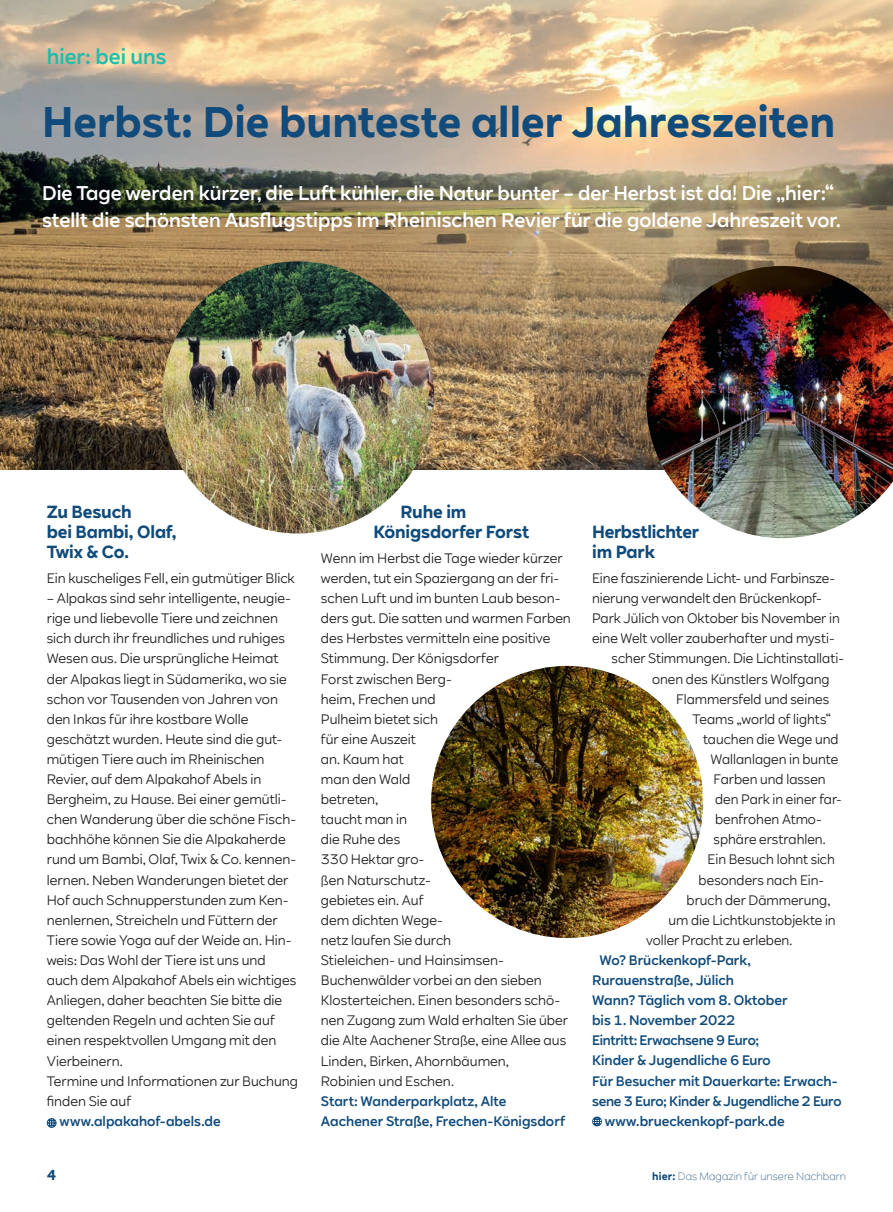
<style>
.page{position:relative;width:893px;height:1212px;background:#fff}
.page>*{position:absolute;margin:0;border:0;box-sizing:border-box;transform-origin:0 0}
.t1{font:700 42px "RWE Sans";color:#104b7b}
.t2{font:500 21px "RWE Sans";letter-spacing:-.005em;color:#22bcac}
.t3{font:500 19.5px/26.2px "RWE Sans";color:#fff}
.t4{font:700 17.25px/20.1px "RWE Sans";letter-spacing:-.01em;color:#104b7b}
.t5{font:700 14.25px "RWE Sans";color:#104b7b}
.t6{font:13.5px/20.1px "RWE Sans";color:#231f20}
.t7{font:500 13.5px/20.1px "RWE Sans";color:#104b7b}
.t8{font:500 13.5px "RWE Sans";letter-spacing:-.02em;color:#104b7b}
.t9{font:300 10.5px "RWE Sans";letter-spacing:.01em;color:#104b7b}
.s1{font-weight:700}
</style>
<div class="page">
<img style="left:0;top:0;width:893px;height:470px">
<svg style="left:592px;top:1116px;width:10px;height:10px"></svg>
<svg style="left:47px;top:1118px;width:10px;height:10px"></svg>
<img style="left:162px;top:261px;width:272px;height:272px;border-radius:136px">
<img style="left:431px;top:666px;width:272px;height:272px;border-radius:136px">
<img style="left:646px;top:266px;width:247px;height:272px">
<h2 class="t2" style="left:47px;top:43px;width:121px">hier: bei uns</h2>
<h1 class="t1" style="left:42px;top:95px;width:795px">Herbst: Die bunteste aller Jahreszeiten</h1>
<h3 class="t3" style="left:42px;top:180px;width:800px">Die Tage werden kürzer, die Luft kühler, die Natur bunter – der Herbst ist da! Die „hier:“ stellt die schönsten Ausflugstipps im Rheinischen Revier für die goldene Jahreszeit vor.</h3>
<p class="t4" style="left:47px;top:502px;width:131px">Zu Besuch<br>bei Bambi, Olaf,<br>Twix &amp; Co.</p>
<p class="t6" style="left:47px;top:568px;width:249px">Ein kuscheliges Fell, ein gutmütiger Blick</p>
<p class="t6" style="left:47px;top:588px;width:253px">– Alpakas sind sehr intelligente, neugie&shy;rige und liebevolle Tiere und zeichnen sich durch ihr freundliches und ruhiges Wesen aus. Die ursprüngliche Heimat der Alpakas liegt in Südamerika, wo sie schon vor Tausenden von Jahren von den Inkas für ihre kostbare Wolle geschätzt wurden. Heute sind die gut&shy;mütigen Tiere auch im Rheinischen Revier, auf dem Alpakahof Abels in Bergheim, zu Hause. Bei einer gemütli&shy;chen Wanderung über die schöne Fisch&shy;bachhöhe können Sie die Alpakaherde rund um Bambi, Olaf, Twix &amp; Co. kennen&shy;lernen. Neben Wanderungen bietet der Hof auch Schnupperstunden zum Ken&shy;nenlernen, Streicheln und Füttern der Tiere sowie Yoga auf der Weide an. Hin&shy;weis: Das Wohl der Tiere ist uns und auch dem Alpakahof Abels ein wichtiges Anliegen, daher beachten Sie bitte die geltenden Regeln und achten Sie auf einen respektvollen Umgang mit den Vierbeinern.<br>Termine und Informationen zur Buchung finden Sie auf</p>
<p class="t7" style="left:60px;top:1111px;width:163px">www.alpakahof-abels.de</p>
<p class="t5" style="left:47px;top:1165px;width:11px">4</p>
<p class="t4" style="left:373px;top:502px;width:157px;text-indent:27px">Ruhe im<br>Königsdorfer Forst</p>
<p class="t6" style="left:321px;top:548px;width:251px">Wenn im Herbst die Tage wieder kürzer werden, tut ein Spaziergang an der fri&shy;schen Luft und im bunten Laub beson&shy;ders gut. Die satten und warmen Farben des Herbstes vermitteln eine positive<br>Stimmung. Der Königsdorfer<br>Forst zwischen Berg-<br>heim, Frechen und<br>Pulheim bietet sich<br>für eine Auszeit<br>an. Kaum hat<br>man den Wald<br>betreten,<br>taucht man in<br>die Ruhe des<br>330 Hektar gro-<br>ßen Naturschutz-<br>gebietes ein. Auf<br>dem dichten Wege-<br>netz laufen Sie durch<br>Stieleichen- und Hainsimsen-<br>Buchenwälder vorbei an den sieben<br>Klosterteichen. Einen besonders schö&shy;nen Zugang zum Wald erhalten Sie über die Alte Aachener Straße, eine Allee aus<br>Linden, Birken, Ahornbäumen,<br>Robinien und Eschen.</p>
<p class="t7" style="left:321px;top:1091px;width:246px">Start: Wanderparkplatz, Alte<br>Aachener Straße, Frechen-Königsdorf</p>
<p class="t4" style="left:592px;top:522px;width:108px">Herbstlichter im Park</p>
<p class="t6" style="left:592px;top:568px;width:245px">Eine faszinierende Licht- und Farbinsze-</p>
<p class="t6" style="left:592px;top:588px;width:231px">nierung verwandelt den Brückenkopf-</p>
<p class="t6" style="left:592px;top:608px;width:249px">Park Jülich von Oktober bis November in</p>
<p class="t6" style="left:592px;top:629px;width:244px">eine Welt voller zauberhafter und mysti-</p>
<p class="t6" style="left:612px;top:649px;width:234px">scher Stimmungen. Die Lichtinstallati-</p>
<p class="t6" style="left:652px;top:669px;width:179px">onen des Künstlers Wolfgang</p>
<p class="t6" style="left:676px;top:689px;width:155px">Flammersfeld und seines</p>
<p class="t6" style="left:693px;top:709px;width:140px">Teams „world of lights“</p>
<p class="t6" style="left:703px;top:729px;width:137px">tauchen die Wege und</p>
<p class="t6" style="left:711px;top:749px;width:129px">Wallanlagen in bunte</p>
<p class="t6" style="left:714px;top:769px;width:114px">Farben und lassen</p>
<p class="t6" style="left:715px;top:789px;width:128px">den Park in einer far-</p>
<p class="t6" style="left:715px;top:809px;width:108px">benfrohen Atmo-</p>
<p class="t6" style="left:714px;top:830px;width:114px">sphäre erstrahlen.</p>
<p class="t6" style="left:708px;top:850px;width:129px">Ein Besuch lohnt sich</p>
<p class="t6" style="left:699px;top:870px;width:127px">besonders nach Ein-</p>
<p class="t6" style="left:687px;top:890px;width:145px">bruch der Dämmerung,</p>
<p class="t6" style="left:669px;top:910px;width:169px">um die Lichtkunstobjekte in</p>
<p class="t6" style="left:646px;top:930px;width:148px">voller Pracht zu erleben.</p>
<p class="t7" style="left:599px;top:950px;width:153px">Wo? Brückenkopf-Park,</p>
<p class="t7" style="left:592px;top:970px;width:143px">Rurauenstraße, Jülich</p>
<p class="t7" style="left:592px;top:990px;width:197px">Wann? Täglich vom 8. Oktober</p>
<p class="t7" style="left:592px;top:1010px;width:145px">bis 1. November 2022</p>
<p class="t8" style="left:592px;top:1032px;width:169px">Eintritt: Erwachsene 9 Euro;</p>
<p class="t7" style="left:592px;top:1051px;width:180px">Kinder &amp; Jugendliche 6 Euro</p>
<p class="t7" style="left:592px;top:1071px;width:247px">Für Besucher mit Dauerkarte: Erwach-</p>
<p class="t8" style="left:592px;top:1092px;width:251px">sene 3 Euro; Kinder &amp; Jugendliche 2 Euro</p>
<p class="t7" style="left:605px;top:1111px;width:181px">www.brueckenkopf-park.de</p>
<p class="t9" style="left:652px;top:1170px;width:195px"><span class="s1">hier:</span> Das Magazin für unsere Nachbarn</p>
</div>
